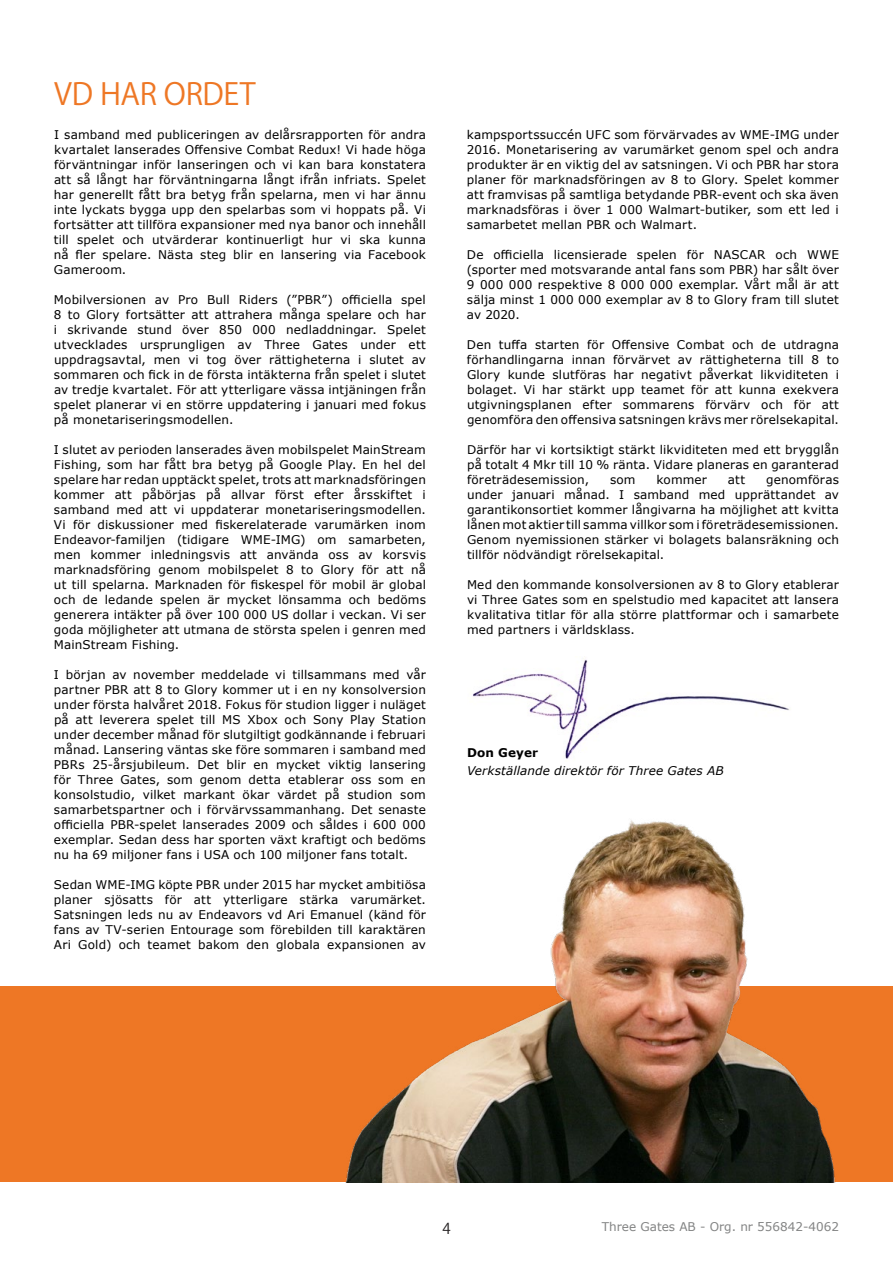
<style>
.page{position:relative;width:893px;height:1263px;background:#fff}
.page>*{position:absolute;margin:0;border:0;box-sizing:border-box;transform-origin:0 0}
.t1{font:30px "Koz Go Pr 6 N";letter-spacing:-.01em;color:#ee7725}
.t2{font:15px "Koz Go Pr 6 N";color:#231f20}
.t3{font:12px/15px "Verdana";letter-spacing:.015em;color:#000;text-align:justify}
.t4{font:italic 12px "Verdana";letter-spacing:.01em;color:#000}
.t5{font:12px "Verdana";color:#838484}
.t6{font:700 12px "Verdana";letter-spacing:.015em;color:#000}
</style>
<div class="page">
<img style="left:473px;top:659px;width:317px;height:100px">
<div style="left:0;top:986px;width:893px;height:196px;background:#ee7725"></div>
<img style="left:346px;top:820px;width:489px;height:362px">
<h1 class="t1" style="left:54px;top:77px;width:203px">VD HAR ORDET</h1>
<p class="t3" style="left:54px;top:127px;width:373px">I samband med publiceringen av delårsrapporten för andra kvartalet lanserades Offensive Combat Redux! Vi hade höga förväntningar inför lanseringen och vi kan bara konstatera att så långt har förväntningarna långt ifrån infriats. Spelet har generellt fått bra betyg från spelarna, men vi har ännu inte lyckats bygga upp den spelarbas som vi hoppats på. Vi fortsätter att tillföra expansioner med nya banor och innehåll till spelet och utvärderar kontinuerligt hur vi ska kunna nå fler spelare. Nästa steg blir en lansering via Facebook Gameroom.</p>
<p class="t3" style="left:54px;top:292px;width:373px">Mobilversionen av Pro Bull Riders (”PBR”) officiella spel 8 to Glory fortsätter att attrahera många spelare och har i skrivande stund över 850 000 nedladdningar. Spelet utvecklades ursprungligen av Three Gates under ett uppdragsavtal, men vi tog över rättigheterna i slutet av sommaren och fick in de första intäkterna från spelet i slutet av tredje kvartalet. För att ytterligare vässa intjäningen från spelet planerar vi en större uppdatering i januari med fokus på monetariseringsmodellen.</p>
<p class="t3" style="left:54px;top:442px;width:373px">I slutet av perioden lanserades även mobilspelet MainStream Fishing, som har fått bra betyg på Google Play. En hel del spelare har redan upptäckt spelet, trots att marknadsföringen kommer att påbörjas på allvar först efter årsskiftet i samband med att vi uppdaterar monetariseringsmodellen.<br>Vi för diskussioner med fiskerelaterade varumärken inom Endeavor-familjen (tidigare WME-IMG) om samarbeten, men kommer inledningsvis att använda oss av korsvis marknadsföring genom mobilspelet 8 to Glory för att nå ut till spelarna. Marknaden för fiskespel för mobil är global och de ledande spelen är mycket lönsamma och bedöms generera intäkter på över 100 000 US dollar i veckan. Vi ser goda möjligheter att utmana de största spelen i genren med MainStream Fishing.</p>
<p class="t3" style="left:54px;top:667px;width:374px">I början av november meddelade vi tillsammans med vår partner PBR att 8 to Glory kommer ut i en ny konsolversion under första halvåret 2018. Fokus för studion ligger i nuläget på att leverera spelet till MS Xbox och Sony Play Station under december månad för slutgiltigt godkännande i februari månad. Lansering väntas ske före sommaren i samband med PBRs 25-årsjubileum. Det blir en mycket viktig lansering för Three Gates, som genom detta etablerar oss som en konsolstudio, vilket markant ökar värdet på studion som samarbetspartner och i förvärvssammanhang. Det senaste officiella PBR-spelet lanserades 2009 och såldes i 600 000 exemplar. Sedan dess har sporten växt kraftigt och bedöms nu ha 69 miljoner fans i USA och 100 miljoner fans totalt.</p>
<p class="t3" style="left:54px;top:877px;width:373px">Sedan WME-IMG köpte PBR under 2015 har mycket ambitiösa planer sjösatts för att ytterligare stärka varumärket.<br>Satsningen leds nu av Endeavors vd Ari Emanuel (känd för fans av TV-serien Entourage som förebilden till karaktären Ari Gold) och teamet bakom den globala expansionen av</p>
<p class="t3" style="left:467px;top:127px;width:373px">kampsportssuccén UFC som förvärvades av WME-IMG under 2016. Monetarisering av varumärket genom spel och andra produkter är en viktig del av satsningen. Vi och PBR har stora planer för marknadsföringen av 8 to Glory. Spelet kommer att framvisas på samtliga betydande PBR-event och ska även marknadsföras i över 1 000 Walmart-butiker, som ett led i samarbetet mellan PBR och Walmart.</p>
<p class="t3" style="left:467px;top:247px;width:373px">De officiella licensierade spelen för NASCAR och WWE (sporter med motsvarande antal fans som PBR) har sålt över 9 000 000 respektive 8 000 000 exemplar. Vårt mål är att sälja minst 1 000 000 exemplar av 8 to Glory fram till slutet av 2020.</p>
<p class="t3" style="left:467px;top:337px;width:374px">Den tuffa starten för Offensive Combat och de utdragna förhandlingarna innan förvärvet av rättigheterna till 8 to Glory kunde slutföras har negativt påverkat likviditeten i bolaget. Vi har stärkt upp teamet för att kunna exekvera utgivningsplanen efter sommarens förvärv och för att genomföra den offensiva satsningen krävs mer rörelsekapital.</p>
<p class="t3" style="left:467px;top:442px;width:373px">Därför har vi kortsiktigt stärkt likviditeten med ett brygglån på totalt 4 Mkr till 10 % ränta. Vidare planeras en garanterad företrädesemission,</p>
<p class="t3" style="left:467px;top:472px;width:373px;text-indent:299px">genomföras under januari månad. I samband med upprättandet av garantikonsortiet kommer långivarna ha möjlighet att kvitta lånen mot aktier till samma villkor som i företrädesemissionen.<br>Genom nyemissionen stärker vi bolagets balansräkning och tillför nödvändigt rörelsekapital.</p>
<p class="t3" style="left:467px;top:577px;width:373px">Med den kommande konsolversionen av 8 to Glory etablerar vi Three Gates som en spelstudio med kapacitet att lansera kvalitativa titlar för alla större plattformar och i samarbete med partners i världsklass.</p>
<p class="t3" style="left:610px;top:472px;width:27px">som</p>
<p class="t3" style="left:657px;top:472px;width:52px">kommer</p>
<p class="t3" style="left:728px;top:472px;width:19px">att</p>
<p class="t6" style="left:467px;top:744px;width:73px">Don Geyer</p>
<p class="t4" style="left:467px;top:762px;width:258px">Verkställande direktör för Three Gates AB</p>
<p class="t2" style="left:442px;top:1220px;width:10px">4</p>
<p class="t5" style="left:602px;top:1218px;width:239px">Three Gates AB - Org. nr 556842-4062</p>
</div>
